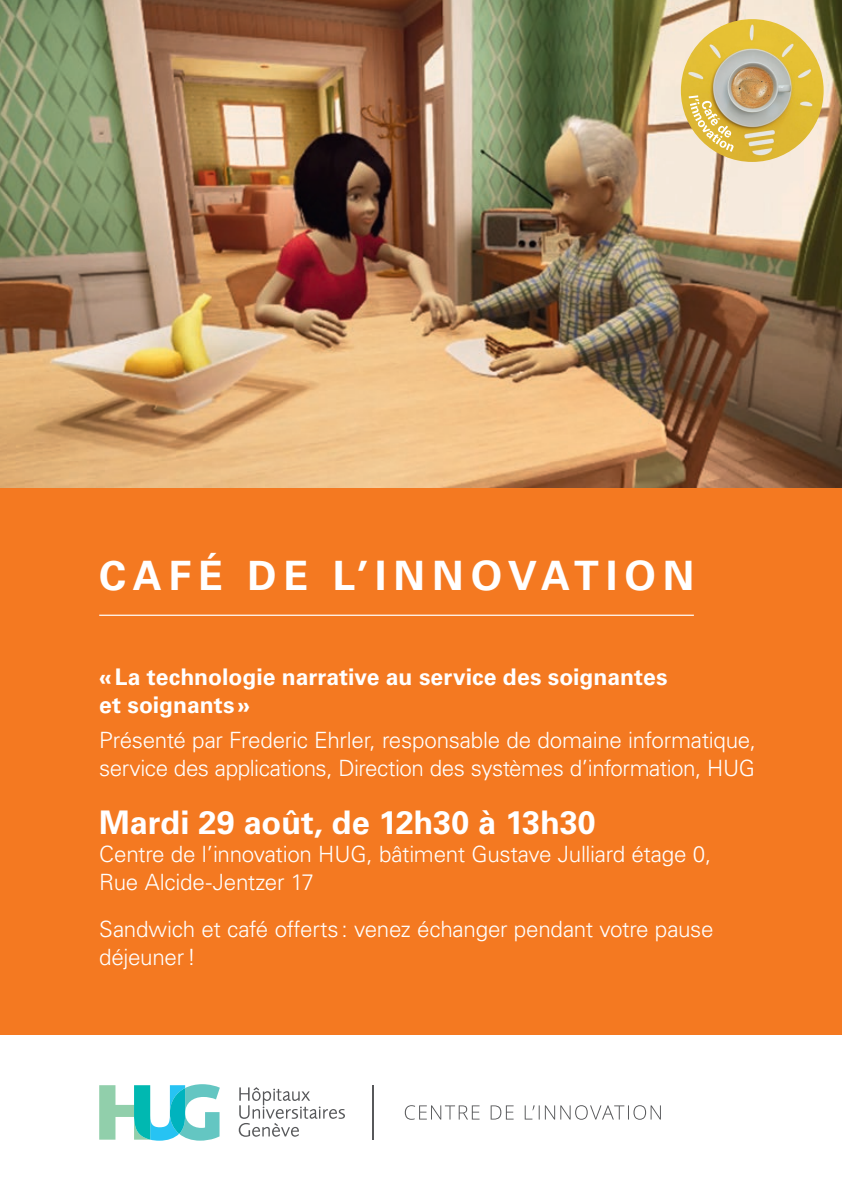
<style>
.page{position:relative;width:842px;height:1191px;background:#fff}
.page>*{position:absolute;margin:0;border:0;box-sizing:border-box;transform-origin:0 0}
.t1{font:700 40.4px "Univers LT Pro 65";letter-spacing:.17em;color:#fff}
.t2{font:700 32.5px "Univers LT Pro 65";letter-spacing:-.005em;color:#fff}
.t3{font:700 22.9px/28px "Univers LT Pro 65";color:#fff}
.t4{font:300 22.4px/28px "Univers LT Pro 45";letter-spacing:-.015em;color:#fff}
</style>
<div class="page">
<div style="left:0;top:0;width:842px;height:1034px;background:#f47921"></div>
<svg style="left:99px;top:1084px;width:121px;height:56px"></svg>
<svg style="left:239px;top:1087px;width:106px;height:49px"></svg>
<hr style="left:372px;top:1085px;width:1px;height:54px;background:#57585a">
<svg style="left:405px;top:1105px;width:256px;height:14px"></svg>
<img style="left:0;top:0;width:842px;height:488px">
<img style="left:681px;top:19px;width:143px;height:143px;border-radius:71px">
<svg style="left:689px;top:95px;width:45px;height:57px"></svg>
<hr style="left:99px;top:614px;width:595px;height:2px;background:#fff">
<h1 class="t1" style="left:99px;top:547px;width:596px">CAFÉ DE L’INNOVATION</h1>
<p class="t3" style="left:99px;top:661px;width:570px">«La technologie narrative au service des soignantes et soignants»</p>
<p class="t4" style="left:99px;top:725px;width:658px">Présenté par Frederic Ehrler, responsable de domaine informatique, service des applications, Direction des systèmes d’information, HUG</p>
<h2 class="t2" style="left:99px;top:799px;width:498px">Mardi 29 août, de 12h30 à 13h30</h2>
<p class="t4" style="left:99px;top:839px;width:614px">Centre de l’innovation HUG, bâtiment Gustave Julliard étage 0,<br>Rue Alcide-Jentzer 17</p>
<p class="t4" style="left:99px;top:914px;width:616px">Sandwich et café offerts: venez échanger pendant votre pause déjeuner!</p>
</div>
